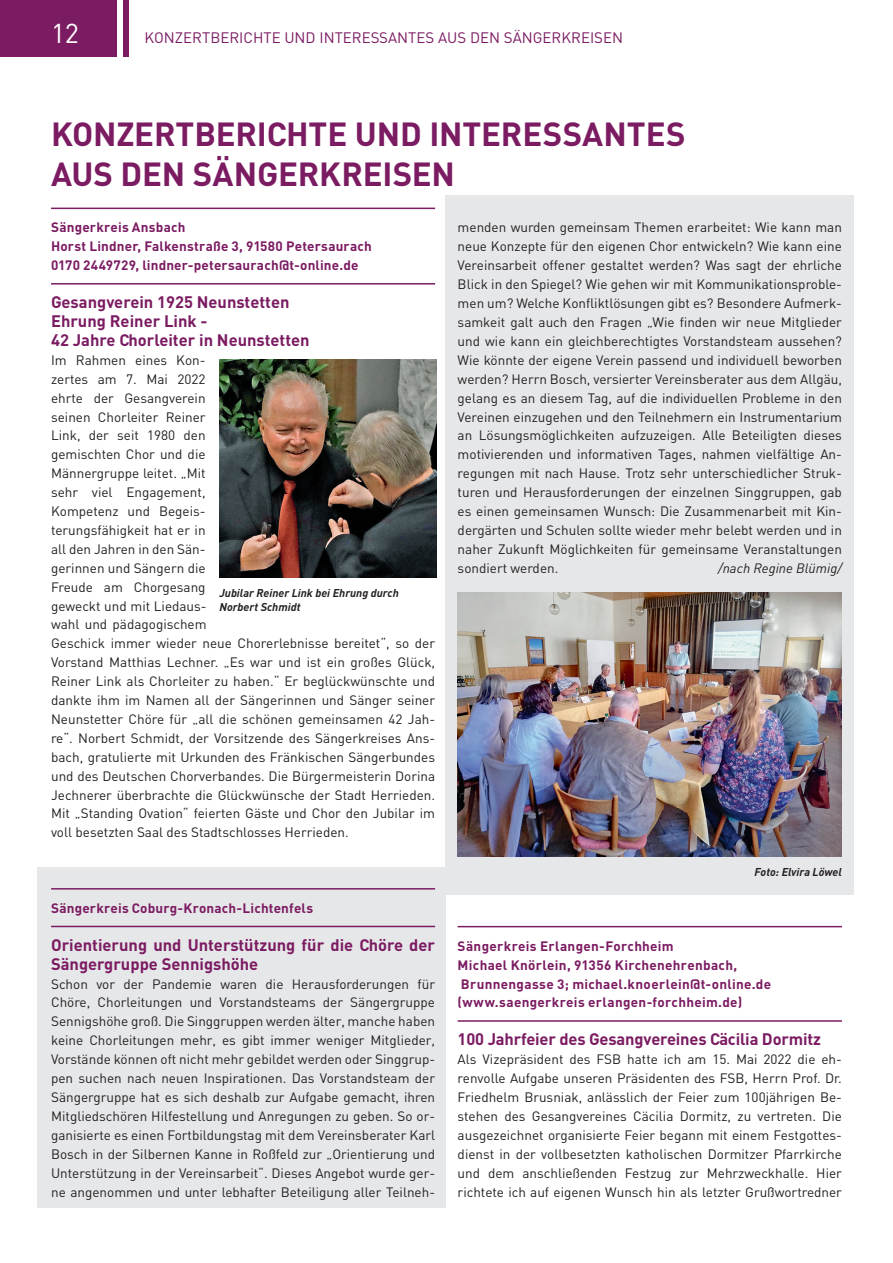
<style>
.page{position:relative;width:893px;height:1263px;background:#fff}
.page>*{position:absolute;margin:0;border:0;box-sizing:border-box;transform-origin:0 0}
.t1{font:700 33px/39.6px "DIN";letter-spacing:-.005em;color:#7b1b62}
.t2{font:27px "DIN";color:#fff}
.t3{font:700 16.5px/18.9px "DIN";color:#7b1b62}
.t4{font:15px "DIN";color:#7b1b62}
.t5{font:13.5px/18.9px "DIN";color:#231f20;text-align:justify}
.t6{font:700 13.5px/18.9px "DIN";letter-spacing:.02em;color:#7b1b62}
.t7{font:italic 13.5px "DIN";color:#231f20}
.t8{font:italic 700 11.25px/13.5px "DIN";color:#231f20}
</style>
<div class="page">
<div style="left:0;top:0;width:117px;height:57px;background:#7b1b62"></div>
<div style="left:124px;top:0;width:5px;height:57px;background:#7b1b62"></div>
<div style="left:446px;top:195px;width:408px;height:699px;background:#e6e7e9"></div>
<div style="left:37px;top:867px;width:409px;height:341px;background:#e6e7e9"></div>
<hr style="left:51px;top:208px;width:384px;height:1px;background:#7b1b62">
<hr style="left:51px;top:283px;width:384px;height:2px;background:#7b1b62">
<hr style="left:51px;top:888px;width:384px;height:1px;background:#7b1b62">
<hr style="left:51px;top:926px;width:384px;height:1px;background:#7b1b62">
<img style="left:219px;top:359px;width:217px;height:219px">
<img style="left:458px;top:592px;width:384px;height:264px">
<hr style="left:458px;top:926px;width:384px;height:1px;background:#7b1b62">
<hr style="left:458px;top:1020px;width:384px;height:2px;background:#7b1b62">
<h2 class="t2" style="left:51px;top:18px;width:29px">12</h2>
<p class="t4" style="left:145px;top:29px;width:480px">KONZERTBERICHTE UND INTERESSANTES AUS DEN SÄNGERKREISEN</p>
<h1 class="t1" style="left:51px;top:113px;width:636px">KONZERTBERICHTE UND INTERESSANTES<br>AUS DEN SÄNGERKREISEN</h1>
<p class="t6" style="left:51px;top:218px;width:322px">Sängerkreis Ansbach<br>Horst Lindner, Falkenstraße 3, 91580 Petersaurach<br>0170 2449729, lindner-petersaurach@t-online.de</p>
<p class="t3" style="left:51px;top:292px;width:260px">Gesangverein 1925 Neunstetten<br>Ehrung Reiner Link -<br>42 Jahre Chorleiter in Neunstetten</p>
<p class="t5" style="left:51px;top:351px;width:386px;text-align:left">Im Rahmen eines Kon-<br>zertes am 7. Mai 2022<br>ehrte der Gesangverein<br>seinen Chorleiter Reiner<br>Link, der seit 1980 den<br>gemischten Chor und die<br>Männergruppe leitet. „Mit<br>sehr viel Engagement,<br>Kompetenz und Begeis-<br>terungsfähigkeit hat er in<br>all den Jahren in den Sän-<br>gerinnen und Sängern die<br>Freude am Chorgesang<br>geweckt und mit Liedaus-<br>wahl und pädagogischem<br>Geschick immer wieder neue Chorerlebnisse bereitet“, so der Vorstand Matthias Lechner. „Es war und ist ein großes Glück, Reiner Link als Chorleiter zu haben.“ Er beglückwünschte und dankte ihm im Namen all der Sängerinnen und Sänger seiner Neunstetter Chöre für „all die schönen gemeinsamen 42 Jah&shy;re“. Norbert Schmidt, der Vorsitzende des Sängerkreises Ans&shy;bach, gratulierte mit Urkunden des Fränkischen Sängerbundes und des Deutschen Chorverbandes. Die Bürgermeisterin Dorina Jechnerer überbrachte die Glückwünsche der Stadt Herrieden.<br>Mit „Standing Ovation“ feierten Gäste und Chor den Jubilar im voll besetzten Saal des Stadtschlosses Herrieden.</p>
<p class="t5" style="left:458px;top:218px;width:386px">menden wurden gemeinsam Themen erarbeitet: Wie kann man neue Konzepte für den eigenen Chor entwickeln? Wie kann eine Vereinsarbeit offener gestaltet werden? Was sagt der ehrliche Blick in den Spiegel? Wie gehen wir mit Kommunikationsproble&shy;men um? Welche Konfliktlösungen gibt es? Besondere Aufmerk&shy;samkeit galt auch den Fragen „Wie finden wir neue Mitglieder und wie kann ein gleichberechtigtes Vorstandsteam aussehen?<br>Wie könnte der eigene Verein passend und individuell beworben werden? Herrn Bosch, versierter Vereinsberater aus dem Allgäu, gelang es an diesem Tag, auf die individuellen Probleme in den Vereinen einzugehen und den Teilnehmern ein Instrumentarium an Lösungsmöglichkeiten aufzuzeigen. Alle Beteiligten dieses motivierenden und informativen Tages, nahmen vielfältige An&shy;regungen mit nach Hause. Trotz sehr unterschiedlicher Struk&shy;turen und Herausforderungen der einzelnen Singgruppen, gab es einen gemeinsamen Wunsch: Die Zusammenarbeit mit Kin&shy;dergärten und Schulen sollte wieder mehr belebt werden und in naher Zukunft Möglichkeiten für gemeinsame Veranstaltungen sondiert werden.</p>
<p class="t7" style="left:718px;top:559px;width:125px">/nach Regine Blümig/</p>
<p class="t8" style="left:219px;top:586px;width:181px">Jubilar Reiner Link bei Ehrung durch<br>Norbert Schmidt</p>
<p class="t6" style="left:51px;top:898px;width:264px">Sängerkreis Coburg-Kronach-Lichtenfels</p>
<p class="t3" style="left:51px;top:935px;width:385px">Orientierung und Unterstützung für die Chöre der<br>Sängergruppe Sennigshöhe</p>
<p class="t5" style="left:51px;top:974px;width:386px">Schon vor der Pandemie waren die Herausforderungen für Chöre, Chorleitungen und Vorstandsteams der Sängergruppe Sennigshöhe groß. Die Singgruppen werden älter, manche haben keine Chorleitungen mehr, es gibt immer weniger Mitglieder, Vorstände können oft nicht mehr gebildet werden oder Singgrup&shy;pen suchen nach neuen Inspirationen. Das Vorstandsteam der Sängergruppe hat es sich deshalb zur Aufgabe gemacht, ihren Mitgliedschören Hilfestellung und Anregungen zu geben. So or&shy;ganisierte es einen Fortbildungstag mit dem Vereinsberater Karl Bosch in der Silbernen Kanne in Roßfeld zur „Orientierung und Unterstützung in der Vereinsarbeit“. Dieses Angebot wurde ger&shy;ne angenommen und unter lebhafter Beteiligung aller Teilneh-</p>
<p class="t8" style="left:755px;top:865px;width:89px">Foto: Elvira Löwel</p>
<p class="t6" style="left:458px;top:936px;width:315px">Sängerkreis Erlangen-Forchheim<br>Michael Knörlein, 91356 Kirchenehrenbach, Brunnengasse 3; michael.knoerlein@t-online.de (www.saengerkreis erlangen-forchheim.de)</p>
<p class="t3" style="left:458px;top:1029px;width:365px">100 Jahrfeier des Gesangvereines Cäcilia Dormitz</p>
<p class="t5" style="left:458px;top:1050px;width:386px">Als Vizepräsident des FSB hatte ich am 15. Mai 2022 die eh&shy;renvolle Aufgabe unseren Präsidenten des FSB, Herrn Prof. Dr.<br>Friedhelm Brusniak, anlässlich der Feier zum 100jährigen Be&shy;stehen des Gesangvereines Cäcilia Dormitz, zu vertreten. Die ausgezeichnet organisierte Feier begann mit einem Festgottes&shy;dienst in der vollbesetzten katholischen Dormitzer Pfarrkirche und dem anschließenden Festzug zur Mehrzweckhalle. Hier richtete ich auf eigenen Wunsch hin als letzter Grußwortredner</p>
</div>
